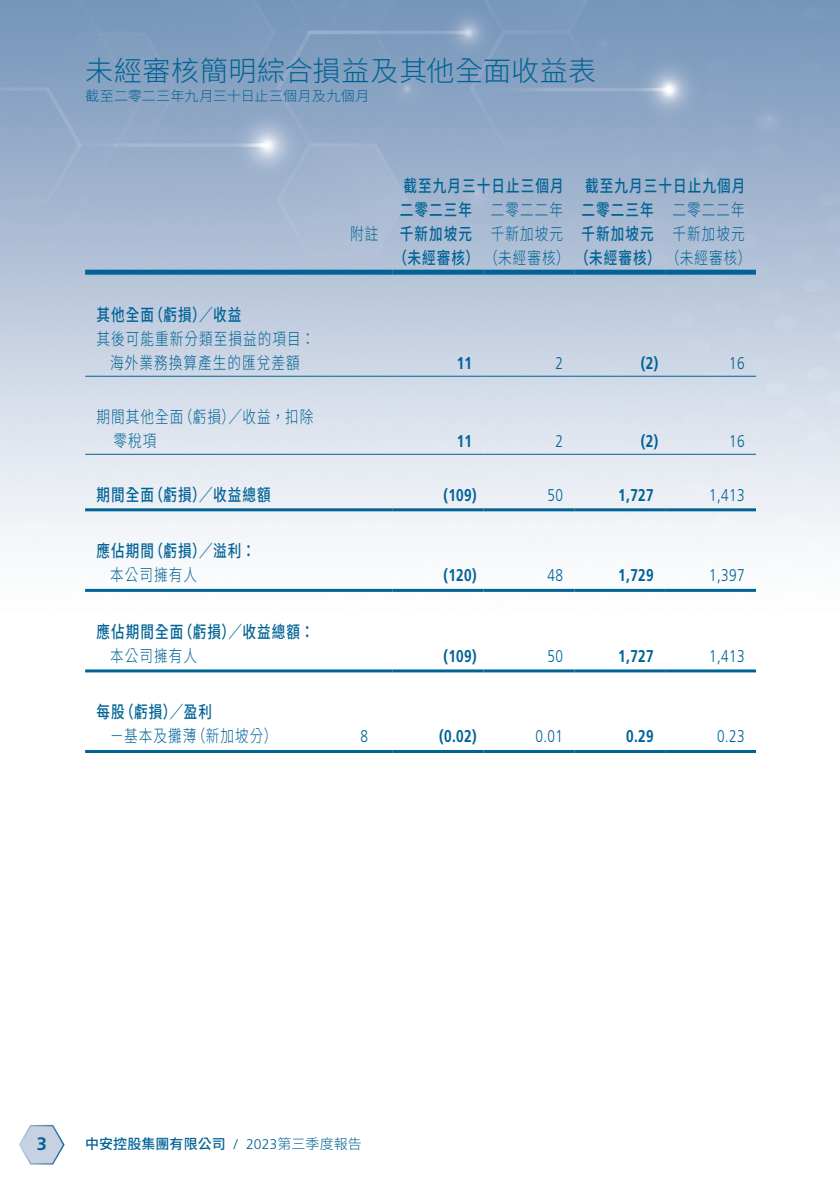
<style>
.page{position:relative;width:840px;height:1191px;background:#fff}
.page>*{position:absolute;margin:0;border:0;box-sizing:border-box;transform-origin:0 0}
.t1{font:300 28px "Source Han Sans TW";letter-spacing:.015em;color:#016395}
.t2{font:700 18px "Frutiger LT Std";color:#016395}
.t3{font:500 17px "Source Han Sans TW";letter-spacing:.08em;color:#016395;scale:.8 1}
.t4{font:300 17px "Source Han Sans TW";letter-spacing:.08em;color:#016395;scale:.8 1}
.t5{font:700 17px "Frutiger LT Std";letter-spacing:.03em;color:#016395;scale:.8 1}
.t6{font:300 17px "Frutiger LT Std";letter-spacing:.03em;color:#016395;scale:.8 1}
.t7{font:300 14px "Source Han Sans TW";letter-spacing:.005em;color:#016395}
.t8{font:500 14px "Source Han Sans TW";letter-spacing:.005em;color:#016395}
.t9{font:300 14px "Frutiger LT Std";color:#016395}
.s1{font-weight:300}
.s2{font-family:"Frutiger LT Std"}
</style>
<div class="page">
<img style="left:0;top:0;width:839px;height:753px">
<svg style="left:19px;top:1124px;width:46px;height:41px"></svg>
<div style="left:85px;top:270px;width:251px;height:5px;background:#016395"></div>
<div style="left:336px;top:270px;width:56px;height:5px;background:#016395"></div>
<div style="left:392px;top:270px;width:91px;height:5px;background:#016395"></div>
<div style="left:483px;top:270px;width:91px;height:5px;background:#016395"></div>
<div style="left:574px;top:270px;width:90px;height:5px;background:#016395"></div>
<div style="left:664px;top:270px;width:91px;height:5px;background:#016395"></div>
<hr style="left:85px;top:376px;width:251px;height:1px;background:#016395">
<hr style="left:336px;top:376px;width:56px;height:1px;background:#016395">
<hr style="left:392px;top:376px;width:91px;height:1px;background:#016395">
<hr style="left:483px;top:376px;width:91px;height:1px;background:#016395">
<hr style="left:574px;top:376px;width:90px;height:1px;background:#016395">
<hr style="left:664px;top:376px;width:91px;height:1px;background:#016395">
<hr style="left:85px;top:454px;width:251px;height:1px;background:#016395">
<hr style="left:336px;top:454px;width:56px;height:1px;background:#016395">
<hr style="left:392px;top:454px;width:91px;height:1px;background:#016395">
<hr style="left:483px;top:454px;width:91px;height:1px;background:#016395">
<hr style="left:574px;top:454px;width:90px;height:1px;background:#016395">
<hr style="left:664px;top:454px;width:91px;height:1px;background:#016395">
<hr style="left:85px;top:508px;width:251px;height:3px;background:#016395">
<hr style="left:336px;top:508px;width:56px;height:3px;background:#016395">
<hr style="left:392px;top:508px;width:91px;height:3px;background:#016395">
<hr style="left:483px;top:508px;width:91px;height:3px;background:#016395">
<hr style="left:574px;top:508px;width:90px;height:3px;background:#016395">
<hr style="left:664px;top:508px;width:91px;height:3px;background:#016395">
<hr style="left:85px;top:589px;width:251px;height:3px;background:#016395">
<hr style="left:336px;top:589px;width:56px;height:3px;background:#016395">
<hr style="left:392px;top:589px;width:91px;height:3px;background:#016395">
<hr style="left:483px;top:589px;width:91px;height:3px;background:#016395">
<hr style="left:574px;top:589px;width:90px;height:3px;background:#016395">
<hr style="left:664px;top:589px;width:91px;height:3px;background:#016395">
<hr style="left:85px;top:669px;width:251px;height:3px;background:#016395">
<hr style="left:336px;top:669px;width:56px;height:3px;background:#016395">
<hr style="left:392px;top:669px;width:91px;height:3px;background:#016395">
<hr style="left:483px;top:669px;width:91px;height:3px;background:#016395">
<hr style="left:574px;top:669px;width:90px;height:3px;background:#016395">
<hr style="left:664px;top:669px;width:91px;height:3px;background:#016395">
<hr style="left:85px;top:750px;width:251px;height:3px;background:#016395">
<hr style="left:336px;top:750px;width:56px;height:3px;background:#016395">
<hr style="left:392px;top:750px;width:91px;height:3px;background:#016395">
<hr style="left:483px;top:750px;width:91px;height:3px;background:#016395">
<hr style="left:574px;top:750px;width:90px;height:3px;background:#016395">
<hr style="left:664px;top:750px;width:91px;height:3px;background:#016395">
<h1 class="t1" style="left:85px;top:55px;width:512px">未經審核簡明綜合損益及其他全面收益表</h1>
<p class="t7" style="left:85px;top:88px;width:285px">截至二零二三年九月三十日止三個月及九個月</p>
<p class="t3" style="left:149px;top:305px;width:117px">（虧損／）收益</p>
<p class="t3" style="left:96px;top:305px;width:73px">其他全面</p>
<p class="t4" style="left:96px;top:329px;width:274px">其後可能重新分類至損益的項目：</p>
<p class="t4" style="left:110px;top:353px;width:238px">海外業務換算產生的匯兌差額</p>
<p class="t4" style="left:179px;top:407px;width:170px">（虧損／）收益，扣除</p>
<p class="t4" style="left:96px;top:407px;width:110px">期間其他全面</p>
<p class="t4" style="left:113px;top:431px;width:55px">零稅項</p>
<p class="t3" style="left:149px;top:485px;width:153px">（虧損／）收益總額</p>
<p class="t3" style="left:96px;top:485px;width:73px">期間全面</p>
<p class="t3" style="left:149px;top:541px;width:134px">（虧損／）溢利：</p>
<p class="t3" style="left:96px;top:541px;width:73px">應佔期間</p>
<p class="t4" style="left:110px;top:565px;width:110px">本公司擁有人</p>
<p class="t3" style="left:179px;top:622px;width:171px">（虧損／）收益總額：</p>
<p class="t3" style="left:96px;top:622px;width:110px">應佔期間全面</p>
<p class="t4" style="left:110px;top:646px;width:110px">本公司擁有人</p>
<p class="t3" style="left:120px;top:702px;width:117px">（虧損／）盈利</p>
<p class="t3" style="left:96px;top:702px;width:37px">每股</p>
<p class="t4" style="left:191px;top:726px;width:108px">（新加坡分(</p>
<p class="t4" style="left:110px;top:726px;width:109px">－基本及攤薄</p>
<p class="t4" style="left:350px;top:224px;width:37px">附註</p>
<p class="t3" style="left:403px;top:176px;width:202px">截至九月三十日止三個月</p>
<p class="t3" style="left:584px;top:176px;width:202px">截至九月三十日止九個月</p>
<p class="t3" style="left:399px;top:200px;width:92px">二零二三年</p>
<p class="t4" style="left:490px;top:200px;width:92px">二零二二年</p>
<p class="t3" style="left:581px;top:200px;width:92px">二零二三年</p>
<p class="t4" style="left:672px;top:200px;width:92px">二零二二年</p>
<p class="t3" style="left:399px;top:224px;width:92px">千新加坡元</p>
<p class="t4" style="left:490px;top:224px;width:92px">千新加坡元</p>
<p class="t3" style="left:581px;top:224px;width:92px">千新加坡元</p>
<p class="t4" style="left:672px;top:224px;width:92px">千新加坡元</p>
<p class="t3" style="left:393px;top:248px;width:449px">（未經審核）<span class="s1">（未經審核）</span>（未經審核）<span class="s1">（未經審核(</span></p>
<p class="t6" style="left:360px;top:727px;width:11px">8</p>
<p class="t5" style="left:456px;top:353px;width:21px">11</p>
<p class="t6" style="left:555px;top:353px;width:11px">2</p>
<p class="t5" style="left:640px;top:353px;width:23px">(2)</p>
<p class="t6" style="left:728px;top:353px;width:21px">16</p>
<p class="t5" style="left:456px;top:431px;width:21px">11</p>
<p class="t6" style="left:555px;top:431px;width:11px">2</p>
<p class="t5" style="left:640px;top:431px;width:23px">(2)</p>
<p class="t6" style="left:728px;top:431px;width:21px">16</p>
<p class="t5" style="left:443px;top:485px;width:43px">)109(</p>
<p class="t6" style="left:547px;top:485px;width:21px">50</p>
<p class="t5" style="left:618px;top:485px;width:46px">1,727</p>
<p class="t6" style="left:708px;top:485px;width:46px">1,413</p>
<p class="t5" style="left:443px;top:565px;width:43px">)120(</p>
<p class="t6" style="left:547px;top:566px;width:21px">48</p>
<p class="t5" style="left:618px;top:565px;width:46px">1,729</p>
<p class="t6" style="left:708px;top:566px;width:46px">1,397</p>
<p class="t5" style="left:443px;top:646px;width:43px">)109(</p>
<p class="t6" style="left:547px;top:646px;width:21px">50</p>
<p class="t5" style="left:618px;top:646px;width:46px">1,727</p>
<p class="t6" style="left:708px;top:646px;width:46px">1,413</p>
<p class="t5" style="left:439px;top:726px;width:48px">)0.02(</p>
<p class="t6" style="left:535px;top:727px;width:36px">0.01</p>
<p class="t5" style="left:625px;top:726px;width:36px">0.29</p>
<p class="t6" style="left:716px;top:727px;width:36px">0.23</p>
<p class="t2" style="left:37px;top:1133px;width:12px">3</p>
<p class="t8" style="left:85px;top:1135px;width:142px">中安控股集團有限公司</p>
<p class="t9" style="left:233px;top:1135px;width:5px">/</p>
<p class="t7" style="left:246px;top:1135px;width:117px"><span class="s2">2023</span>第三季度報告</p>
</div>
